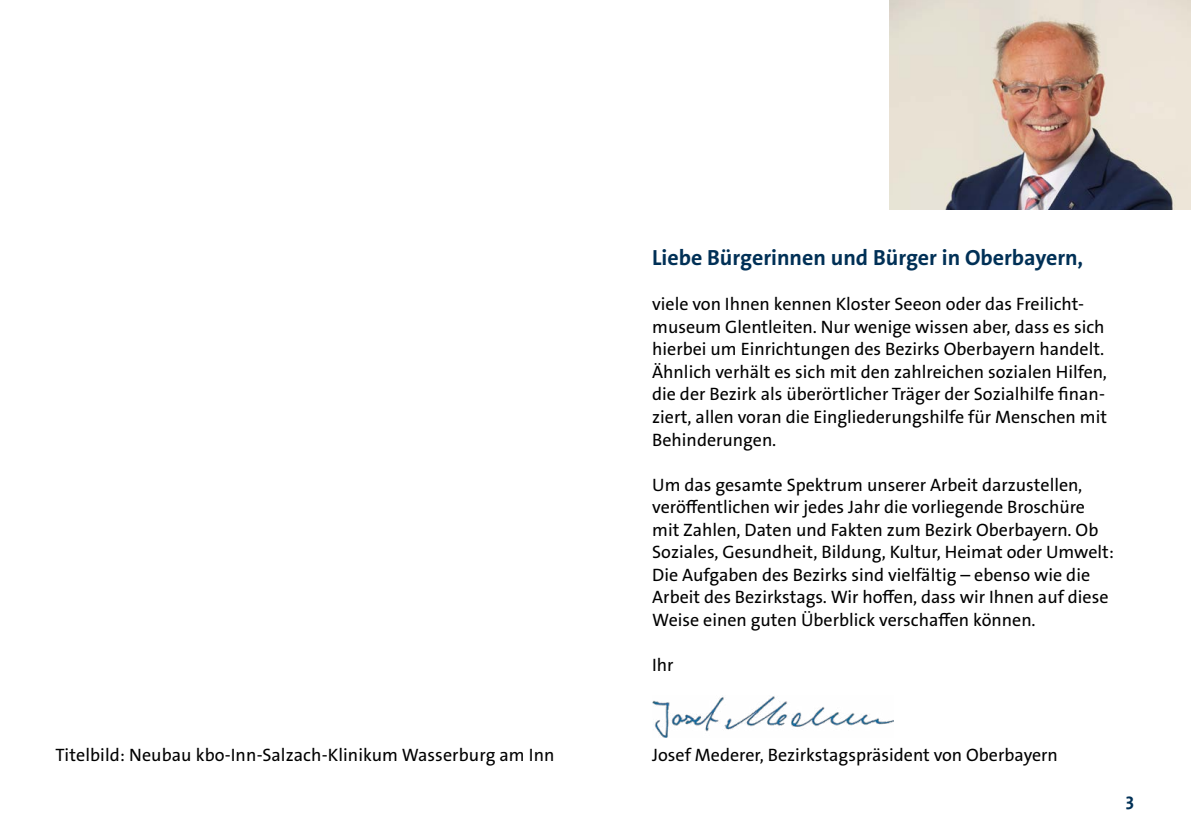
<style>
.page{position:relative;width:1191px;height:840px;background:#fff}
.page>*{position:absolute;margin:0;border:0;box-sizing:border-box;transform-origin:0 0}
.t1{font:700 22px "The Sans Os F";color:#003056}
.p_fließtext{font:18px/22.4px "The Sans LP5 Plain";color:#000}
.t2{font:700 18px "The Sans Os F";color:#003056}
</style>
<div class="page">
<img style="left:889px;top:0;width:302px;height:209px">
<img style="left:652px;top:696px;width:241px;height:41px">
<p class="p_fließtext" style="left:56px;top:743px;width:500px">Titelbild: Neubau kbo-Inn-Salzach-Klinikum Wasserburg am Inn</p>
<h2 class="t1" style="left:652px;top:243px;width:432px">Liebe Bürgerinnen und Bürger in Oberbayern,</h2>
<p class="p_fließtext" style="left:652px;top:293px;width:456px">viele von Ihnen kennen Kloster Seeon oder das Freilicht&shy;museum Glentleiten. Nur wenige wissen aber, dass es sich hierbei um Einrichtungen des Bezirks Oberbayern handelt.<br>Ähnlich verhält es sich mit den zahlreichen sozialen Hilfen, die der Bezirk als überörtlicher Träger der Sozialhilfe finan&shy;ziert, allen voran die Eingliederungshilfe für Menschen mit Behinderungen.</p>
<p class="p_fließtext" style="left:652px;top:473px;width:463px">Um das gesamte Spektrum unserer Arbeit darzustellen, veröffentlichen wir jedes Jahr die vorliegende Broschüre mit Zahlen, Daten und Fakten zum Bezirk Oberbayern. Ob Soziales, Gesundheit, Bildung, Kultur, Heimat oder Umwelt:<br>Die Aufgaben des Bezirks sind vielfältig – ebenso wie die Arbeit des Bezirkstags. Wir hoffen, dass wir Ihnen auf diese Weise einen guten Überblick verschaffen können.</p>
<p class="p_fließtext" style="left:652px;top:653px;width:23px">Ihr</p>
<p class="p_fließtext" style="left:652px;top:743px;width:407px">Josef Mederer, Bezirkstagspräsident von Oberbayern</p>
<p class="t2" style="left:1126px;top:787px;width:10px">3</p>
</div>
